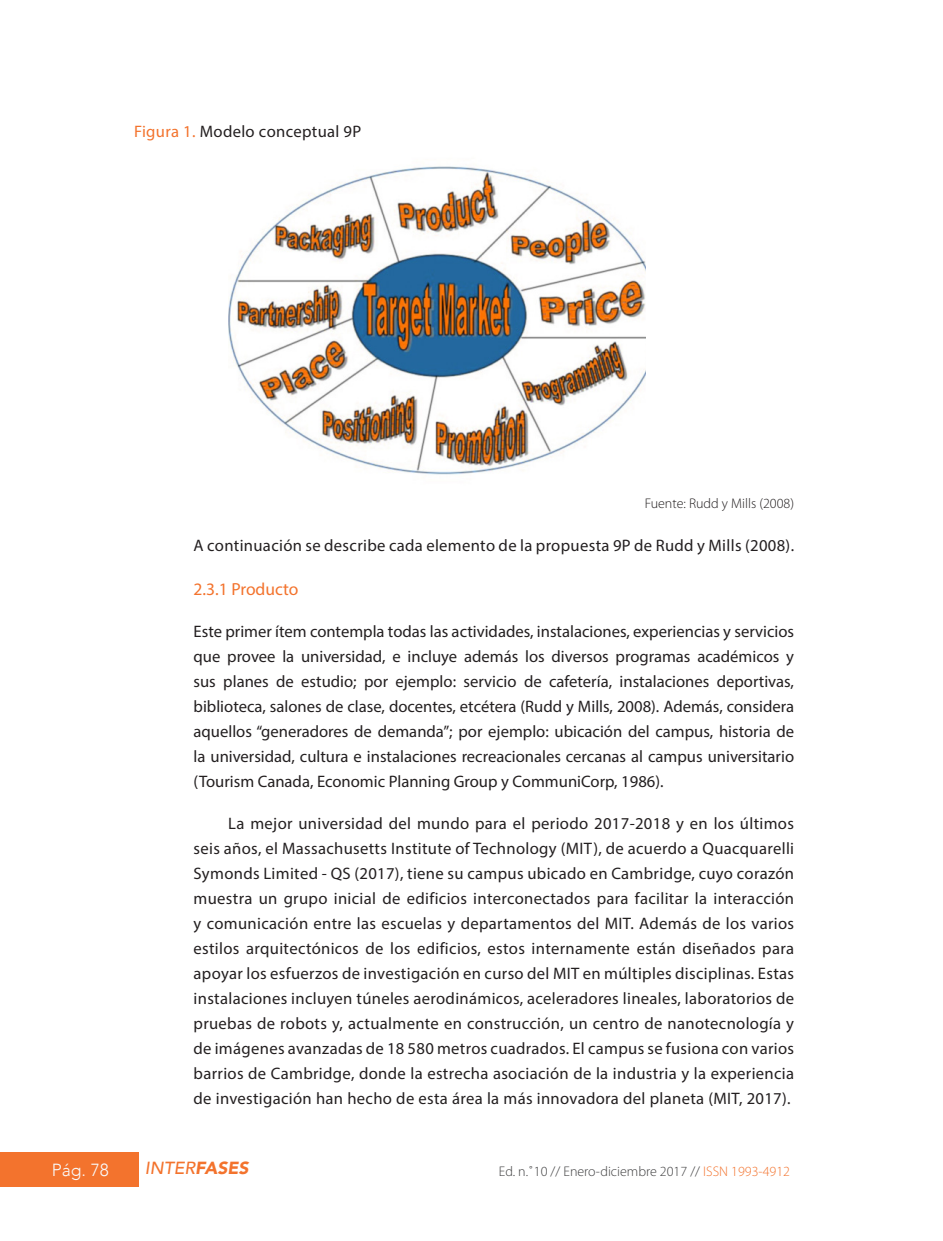
<style>
.page{position:relative;width:943px;height:1241px;background:#fff}
.page>*{position:absolute;margin:0;border:0;box-sizing:border-box;transform-origin:0 0}
.Titulo_3{font:17.5px "Myriad Pro";color:#f3732d}
.t1{font:italic 500 17.5px "Avenir";color:#f3732d}
.t2{font:300 17.5px "Avenir";color:#f9fafa}
.Parrafo_3___sangr{font:16.62px/24.8px "Myriad Pro";letter-spacing:.02em;color:#231f20;text-align:justify}
.Parrafo_3{font:16.62px/24.8px "Myriad Pro";color:#231f20;text-align:justify}
.párrafo_2__sangr{font:16.62px "Myriad Pro";letter-spacing:.02em;color:#231f20}
.Parrafo_inicial{font:16.62px "Myriad Pro";letter-spacing:.02em;color:#231f20}
.t3{font:300 14px "Myriad Pro";color:#3e3e3f}
.Fuente{font:300 14px "Myriad Pro";color:#231f20}
.s1{color:#f3732d}
.s2{font-weight:900}
</style>
<div class="page">
<div style="left:0;top:1151px;width:139px;height:35px;background:#f3732d"></div>
<img style="left:228px;top:166px;width:417px;height:309px">
<p class="Parrafo_inicial" style="left:134px;top:121px;width:229px"><span class="s1">Figura 1.</span> Modelo conceptual 9P</p>
<p class="Fuente" style="left:644px;top:496px;width:151px">Fuente: Rudd y Mills (2008)</p>
<p class="párrafo_2__sangr" style="left:193px;top:535px;width:602px">A continuación se describe cada elemento de la propuesta 9P de Rudd y Mills (2008).</p>
<p class="Titulo_3" style="left:193px;top:577px;width:106px">2.3.1 Producto</p>
<p class="Parrafo_3" style="left:193px;top:618px;width:602px">Este primer ítem contempla todas las actividades, instalaciones, experiencias y servicios que provee la universidad, e incluye además los diversos programas académicos y sus planes de estudio; por ejemplo: servicio de cafetería, instalaciones deportivas, biblioteca, salones de clase, docentes, etcétera (Rudd y Mills, 2008). Además, considera aquellos “generadores de demanda”; por ejemplo: ubicación del campus, historia de la universidad, cultura e instalaciones recreacionales cercanas al campus universitario (Tourism Canada, Economic Planning Group y CommuniCorp, 1986).</p>
<p class="Parrafo_3___sangr" style="left:193px;top:810px;width:602px;text-indent:35px">La mejor universidad del mundo para el periodo 2017-2018 y en los últimos seis años, el Massachusetts Institute of Technology (MIT), de acuerdo a Quacquarelli Symonds Limited - QS (2017), tiene su campus ubicado en Cambridge, cuyo corazón muestra un grupo inicial de edificios interconectados para facilitar la interacción y comunicación entre las escuelas y departamentos del MIT. Además de los varios estilos arquitectónicos de los edificios, estos internamente están diseñados para apoyar los esfuerzos de investigación en curso del MIT en múltiples disciplinas. Estas instalaciones incluyen túneles aerodinámicos, aceleradores lineales, laboratorios de pruebas de robots y, actualmente en construcción, un centro de nanotecnología y de imágenes avanzadas de 18 580 metros cuadrados. El campus se fusiona con varios barrios de Cambridge, donde la estrecha asociación de la industria y la experiencia de investigación han hecho de esta área la más innovadora del planeta (MIT, 2017).</p>
<p class="t2" style="left:52px;top:1159px;width:59px">Pág. 78</p>
<p class="t1" style="left:145px;top:1157px;width:105px">INTER<span class="s2">FASES</span></p>
<p class="t3" style="left:499px;top:1163px;width:293px">Ed. n.˚10 // Enero-diciembre 2017 // <span class="s1">ISSN 1993-4912</span></p>
</div>
